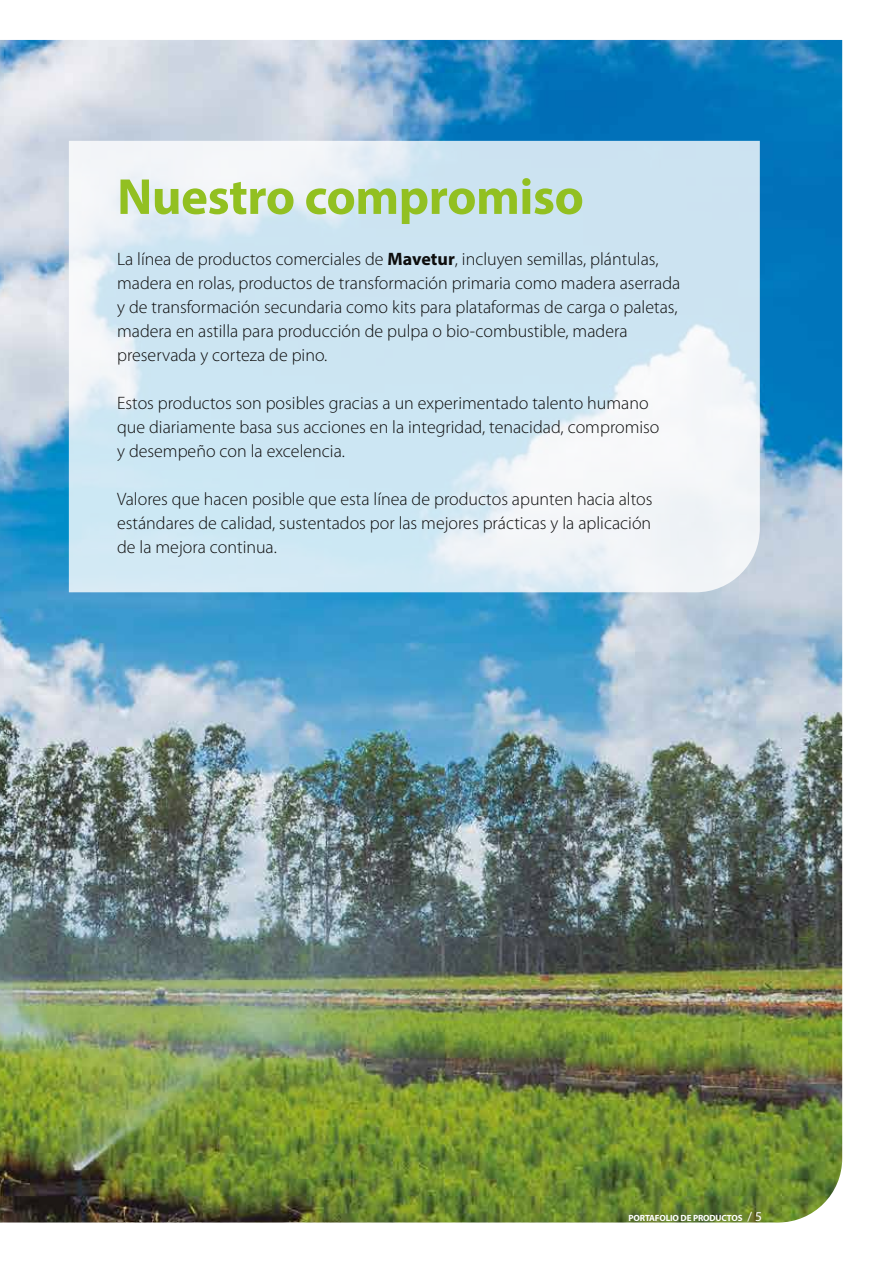
<style>
.page{position:relative;width:893px;height:1263px;background:#fff}
.page>*{position:absolute;margin:0;border:0;box-sizing:border-box;transform-origin:0 0}
.t1{font:700 51px "Myriad Pro";letter-spacing:-.01em;color:#92c021}
.t2{font:300 18px/24px "Myriad Pro";color:#0d0d0d}
.t3{font:700 9px "Myriad Pro";letter-spacing:-.02em;color:#fff}
.s1{font-weight:700}
.s2{font-weight:400;font-size:13.5px}
</style>
<div class="page">
<img style="left:0;top:40px;width:842px;height:1182px">
<svg style="left:69px;top:141px;width:691px;height:451px;fill:#cce6f3"></svg>
<h1 class="t1" style="left:117px;top:163px;width:468px">Nuestro compromiso</h1>
<p class="t2" style="left:117px;top:247px;width:565px">La línea de productos comerciales de <span class="s1">Mavetur</span>, incluyen semillas, plántulas, madera en rolas, productos de transformación primaria como madera aserrada y de transformación secundaria como kits para plataformas de carga o paletas, madera en astilla para producción de pulpa o bio-combustible, madera preservada y corteza de pino.</p>
<p class="t2" style="left:117px;top:391px;width:544px">Estos productos son posibles gracias a un experimentado talento humano que diariamente basa sus acciones en la integridad, tenacidad, compromiso y desempeño con la excelencia.</p>
<p class="t2" style="left:117px;top:487px;width:537px;text-align:justify">Valores que hacen posible que esta línea de productos apunten hacia altos estándares de calidad, sustentados por las mejores prácticas y la aplicación de la mejora continua.</p>
<p class="t3" style="left:628px;top:1212px;width:135px">PORTAFOLIO DE PRODUCTOS <span class="s2">/ 5</span></p>
</div>
